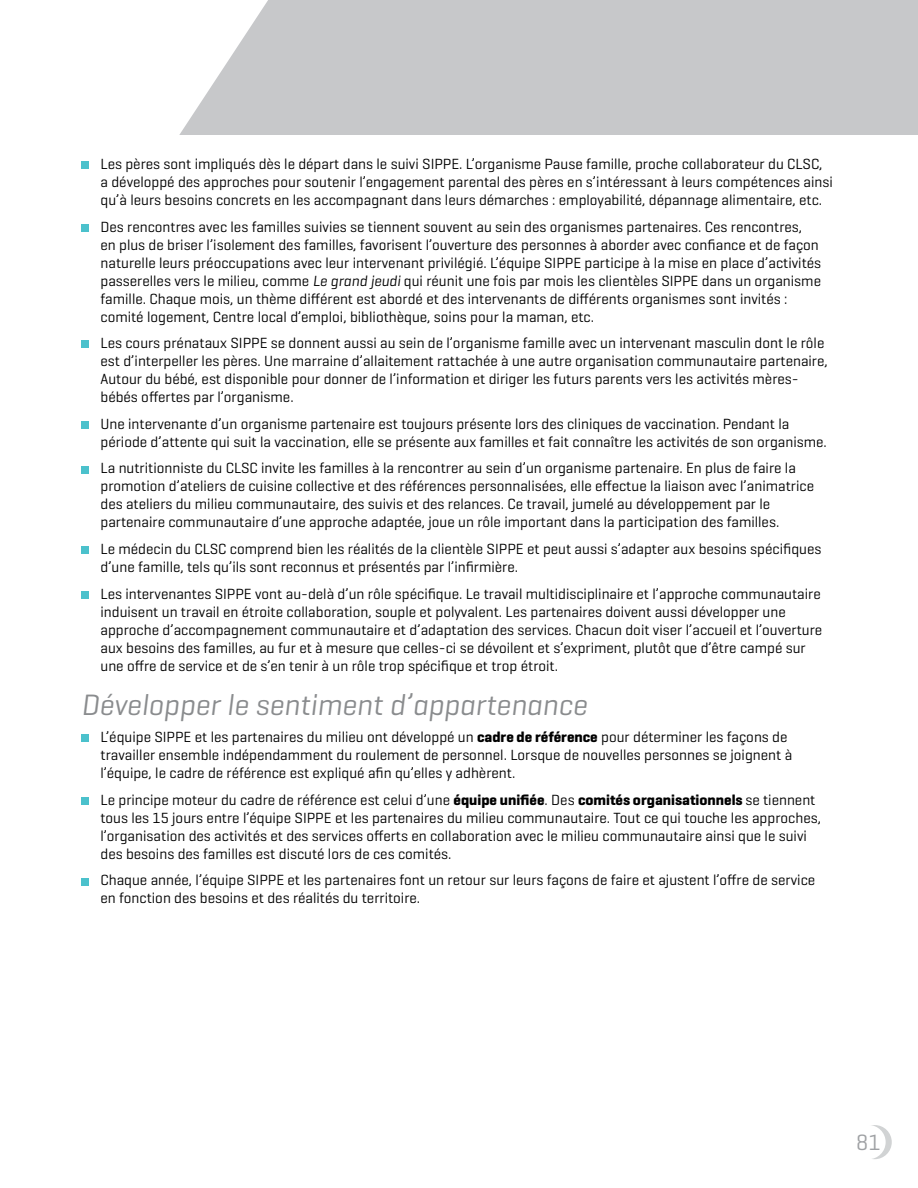
<style>
.page{position:relative;width:918px;height:1188px;background:#fff}
.page>*{position:absolute;margin:0;border:0;box-sizing:border-box;transform-origin:0 0}
.t1{font:italic 30px "Geogrotesque";color:#8a8c8e}
.t2{font:22.5px "Geogrotesque";color:#9fa1a4}
.t3{font:15px/18px "Geogrotesque";color:#000}
.s1{font-style:italic}
.s2{font-weight:700}
</style>
<div class="page">
<div style="left:858px;top:1125px;width:34px;height:34px;background:#d1d3d4;border-radius:50%"></div>
<div style="left:852px;top:1125px;width:34px;height:34px;background:#fff;border-radius:50%"></div>
<div style="left:81px;top:161px;width:8px;height:8px;background:#4bc1cc"></div>
<div style="left:81px;top:224px;width:8px;height:8px;background:#4bc1cc"></div>
<div style="left:81px;top:341px;width:8px;height:7px;background:#4bc1cc"></div>
<div style="left:81px;top:421px;width:8px;height:8px;background:#4bc1cc"></div>
<div style="left:81px;top:466px;width:8px;height:7px;background:#4bc1cc"></div>
<div style="left:81px;top:547px;width:8px;height:7px;background:#4bc1cc"></div>
<div style="left:81px;top:591px;width:8px;height:8px;background:#4bc1cc"></div>
<div style="left:81px;top:734px;width:8px;height:8px;background:#4bc1cc"></div>
<div style="left:81px;top:797px;width:8px;height:8px;background:#4bc1cc"></div>
<div style="left:81px;top:878px;width:8px;height:7px;background:#4bc1cc"></div>
<div style="left:179px;top:0;width:739px;height:135px;background:#c7c8ca"></div>
<p class="t3" style="left:100px;top:154px;width:734px">Les pères sont impliqués dès le départ dans le suivi SIPPE. L’organisme Pause famille, proche collaborateur du CLSC, a développé des approches pour soutenir l’engagement parental des pères en s’intéressant à leurs compétences ainsi qu’à leurs besoins concrets en les accompagnant dans leurs démarches : employabilité, dépannage alimentaire, etc.</p>
<p class="t3" style="left:100px;top:217px;width:722px">Des rencontres avec les familles suivies se tiennent souvent au sein des organismes partenaires. Ces rencontres, en plus de briser l’isolement des familles, favorisent l’ouverture des personnes à aborder avec confiance et de façon naturelle leurs préoccupations avec leur intervenant privilégié. L’équipe SIPPE participe à la mise en place d’activités passerelles vers le milieu, comme <span class="s1">Le grand jeudi</span> qui réunit une fois par mois les clientèles SIPPE dans un organisme famille. Chaque mois, un thème différent est abordé et des intervenants de différents organismes sont invités : comité logement, Centre local d’emploi, bibliothèque, soins pour la maman, etc.</p>
<p class="t3" style="left:100px;top:334px;width:729px">Les cours prénataux SIPPE se donnent aussi au sein de l’organisme famille avec un intervenant masculin dont le rôle est d’interpeller les pères. Une marraine d’allaitement rattachée à une autre organisation communautaire partenaire, Autour du bébé, est disponible pour donner de l’information et diriger les futurs parents vers les activités mères&shy;bébés offertes par l’organisme.</p>
<p class="t3" style="left:100px;top:414px;width:728px">Une intervenante d’un organisme partenaire est toujours présente lors des cliniques de vaccination. Pendant la période d’attente qui suit la vaccination, elle se présente aux familles et fait connaître les activités de son organisme.</p>
<p class="t3" style="left:100px;top:459px;width:715px">La nutritionniste du CLSC invite les familles à la rencontrer au sein d’un organisme partenaire. En plus de faire la promotion d’ateliers de cuisine collective et des références personnalisées, elle effectue la liaison avec l’animatrice des ateliers du milieu communautaire, des suivis et des relances. Ce travail, jumelé au développement par le partenaire communautaire d’une approche adaptée, joue un rôle important dans la participation des familles.</p>
<p class="t3" style="left:100px;top:540px;width:722px">Le médecin du CLSC comprend bien les réalités de la clientèle SIPPE et peut aussi s’adapter aux besoins spécifiques d’une famille, tels qu’ils sont reconnus et présentés par l’infirmière.</p>
<p class="t3" style="left:100px;top:584px;width:723px">Les intervenantes SIPPE vont au-delà d’un rôle spécifique. Le travail multidisciplinaire et l’approche communautaire induisent un travail en étroite collaboration, souple et polyvalent. Les partenaires doivent aussi développer une approche d’accompagnement communautaire et d’adaptation des services. Chacun doit viser l’accueil et l’ouverture aux besoins des familles, au fur et à mesure que celles-ci se dévoilent et s’expriment, plutôt que d’être campé sur une offre de service et de s’en tenir à un rôle trop spécifique et trop étroit.</p>
<h1 class="t1" style="left:81px;top:686px;width:508px">Développer le sentiment d’appartenance</h1>
<p class="t3" style="left:100px;top:727px;width:693px">L’équipe SIPPE et les partenaires du milieu ont développé un <span class="s2">cadre de référence</span> pour déterminer les façons de travailler ensemble indépendamment du roulement de personnel. Lorsque de nouvelles personnes se joignent à l’équipe, le cadre de référence est expliqué afin qu’elles y adhèrent.</p>
<p class="t3" style="left:100px;top:790px;width:722px">Le principe moteur du cadre de référence est celui d’une <span class="s2">équipe unifiée</span>. Des <span class="s2">comités organisationnels</span> se tiennent tous les 15 jours entre l’équipe SIPPE et les partenaires du milieu communautaire. Tout ce qui touche les approches, l’organisation des activités et des services offerts en collaboration avec le milieu communautaire ainsi que le suivi des besoins des familles est discuté lors de ces comités.</p>
<p class="t3" style="left:100px;top:871px;width:716px">Chaque année, l’équipe SIPPE et les partenaires font un retour sur leurs façons de faire et ajustent l’offre de service en fonction des besoins et des réalités du territoire.</p>
<h2 class="t2" style="left:856px;top:1128px;width:26px">81</h2>
</div>
